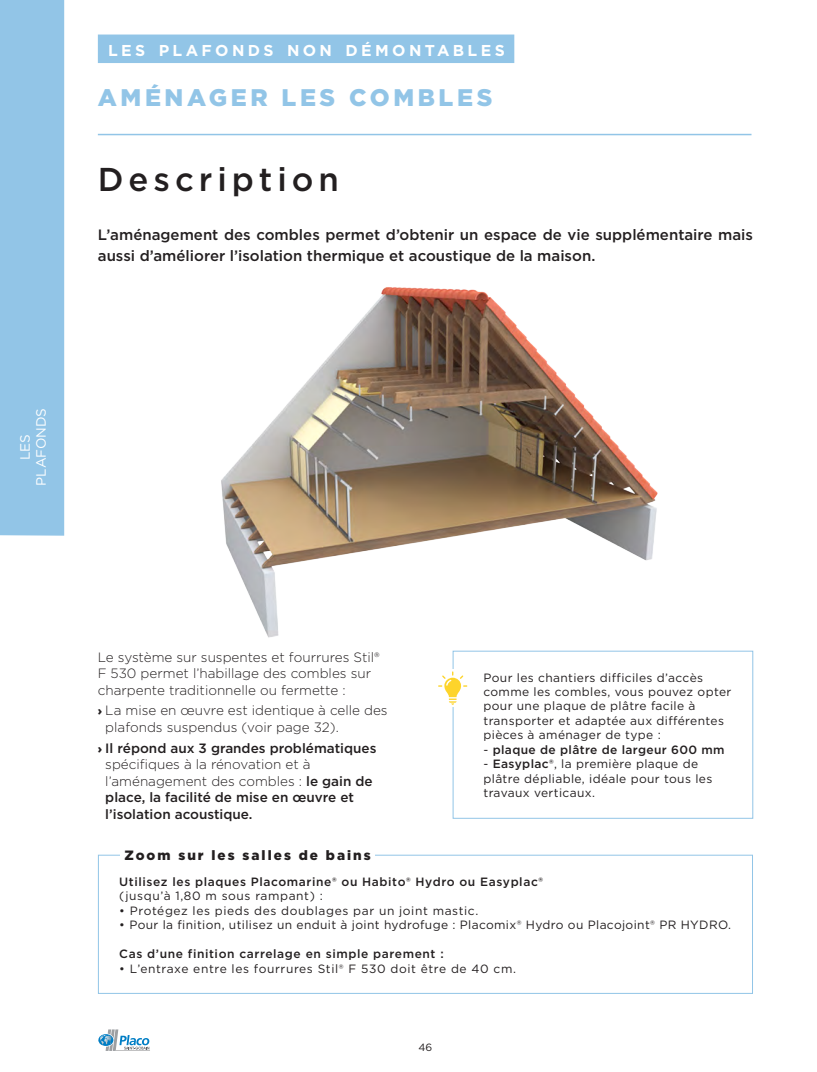
<style>
.page{position:relative;width:817px;height:1072px;background:#fff}
.page>*{position:absolute;margin:0;border:0;box-sizing:border-box;transform-origin:0 0}
.t1{font:500 33px "Gotham";letter-spacing:.15em;color:#231f20}
.t2{font:900 24px "Gotham";letter-spacing:.15em;color:#92c5e7}
.t3{font:700 15.75px "Gotham";letter-spacing:.215em;color:#fff}
.t4{font:500 15px/21px "Gotham";color:#231f20}
.t5{font:300 13.5px/16.5px "Gotham";color:#231f20}
.t6{font:500 13.5px/16.5px "Gotham";color:#231f20}
.t7{font:900 13.5px "Gotham";letter-spacing:.15em;color:#231f20}
.t8{font:13.5px/16.2px "Gotham";color:#fff;text-align:center}
.t9{font:12px/14.4px "Gotham";letter-spacing:.03em;color:#231f20}
.t10{font:12px "Gotham";letter-spacing:.05em;color:#231f20}
.t11{font:500 12px "Gotham";letter-spacing:.05em;color:#231f20}
.t12{font:500 12px "Gotham";letter-spacing:.03em;color:#231f20}
.t13{font:10.5px "Gotham";color:#231f20}
.s1{font-weight:900;font-size:12px}
.s2{font-weight:300}
.s3{font-weight:400}
.s4{font-weight:500}
</style>
<div class="page">
<svg style="left:98px;top:1029px;width:52px;height:22px"></svg>
<div style="left:0;top:0;width:64px;height:535px;background:#92c5e7"></div>
<img style="left:221px;top:287px;width:437px;height:351px">
<div style="left:98px;top:35px;width:416px;height:28px;background:#92c5e7"></div>
<hr style="left:98px;top:134px;width:653px;height:1px;background:#92c5e7">
<div style="left:98px;top:854px;width:654px;height:139px;border:1px solid #92c5e7"></div>
<div style="left:452px;top:650px;width:301px;height:168px;border:1px solid #92c5e7"></div>
<div style="left:120px;top:849px;width:255px;height:11px;background:#fff"></div>
<div style="left:437px;top:669px;width:31px;height:38px;background:#fff"></div>
<svg style="left:438px;top:671px;width:29px;height:33px"></svg>
<h3 class="t3" style="left:108px;top:40px;width:398px">LES PLAFONDS NON DÉMONTABLES</h3>
<h2 class="t2" style="left:98px;top:81px;width:396px">AMÉNAGER LES COMBLES</h2>
<h1 class="t1" style="left:98px;top:158px;width:242px">Description</h1>
<p class="t4" style="left:98px;top:224px;width:656px">L’aménagement des combles permet d’obtenir un espace de vie supplémentaire mais aussi d’améliorer l’isolation thermique et acoustique de la maison.</p>
<p class="t8" style="left:17px;top:486px;width:79px;rotate:-90deg">LES<br>PLAFONDS</p>
<p class="t5" style="left:98px;top:648px;width:283px">Le système sur suspentes et fourrures Stil®<br>F 530 permet l’habillage des combles sur charpente traditionnelle ou fermette :</p>
<p class="t5" style="left:105px;top:702px;width:284px;text-indent:-8px"><span class="s1">›</span> La mise en œuvre est identique à celle des plafonds suspendus (voir page 32).</p>
<p class="t6" style="left:105px;top:739px;width:273px;text-indent:-8px"><span class="s1">›</span> Il répond aux 3 grandes problématiques <span class="s2">spécifiques à la rénovation et à l’aménagement des combles :</span> le gain de place, la facilité de mise en œuvre et l’isolation acoustique.</p>
<p class="t9" style="left:483px;top:670px;width:249px">Pour les chantiers difficiles d’accès comme les combles, vous pouvez opter pour une plaque de plâtre facile à transporter et adaptée aux différentes pièces à aménager de type :</p>
<p class="t12" style="left:483px;top:741px;width:242px"><span class="s3">-</span> plaque de plâtre de largeur 600 mm</p>
<p class="t9" style="left:483px;top:756px;width:230px">- <span class="s4">Easyplac®</span>, la première plaque de plâtre dépliable, idéale pour tous les travaux verticaux.</p>
<p class="t7" style="left:124px;top:846px;width:248px">Zoom sur les salles de bains</p>
<p class="t11" style="left:119px;top:874px;width:425px">Utilisez les plaques Placomarine® ou Habito® Hydro ou Easyplac®</p>
<p class="t10" style="left:119px;top:888px;width:205px">(jusqu’à 1,80 m sous rampant) :</p>
<p class="t10" style="left:119px;top:903px;width:360px">• Protégez les pieds des doublages par un joint mastic.</p>
<p class="t9" style="left:119px;top:917px;width:613px">• Pour la finition, utilisez un enduit à joint hydrofuge : Placomix® Hydro ou Placojoint® PR HYDRO.</p>
<p class="t11" style="left:119px;top:946px;width:326px">Cas d’une finition carrelage en simple parement :</p>
<p class="t10" style="left:119px;top:960px;width:398px">• L’entraxe entre les fourrures Stil® F 530 doit être de 40 cm.</p>
<p class="t13" style="left:418px;top:1040px;width:15px">46</p>
</div>
